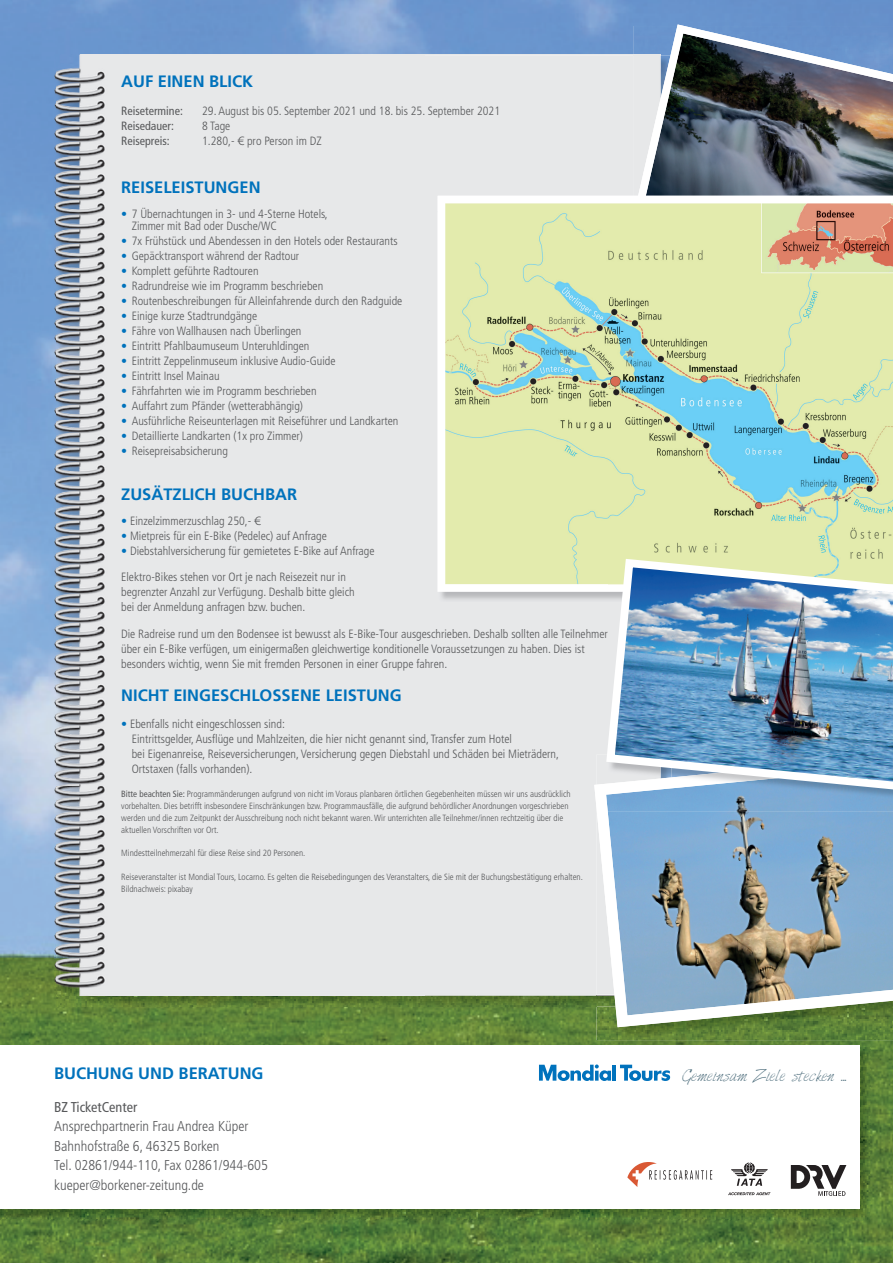
<style>
.page{position:relative;width:893px;height:1263px;background:#fff}
.page>*{position:absolute;margin:0;border:0;box-sizing:border-box;transform-origin:0 0}
.t1{font:700 16.5px "Frutiger";color:#0072bc}
.t2{font:300 condensed 14.25px/19.5px "Frutiger";color:#57585a}
.t3{font:condensed 14.25px "Frutiger";color:#57585a}
.t4{font:13.5px "Harabara Hand";color:#557482}
.t5{font:300 condensed 12px/15px "Frutiger";color:#57585a}
.t6{font:condensed 12px "Frutiger";color:#57585a}
.t7{font:300 condensed 9px/12px "Frutiger";color:#57585a}
.s1{font-family:"Linotype Euro Font Ato F";font-weight:400;font-stretch:normal}
.s2{color:#0072bc}
.s3{font-weight:400}
</style>
<div class="page">
<img style="left:0;top:0;width:893px;height:1263px">
<img style="left:56px;top:996px;width:538px;height:10px">
<img style="left:54px;top:54px;width:578px;height:51px">
<img style="left:54px;top:105px;width:2px;height:891px">
<img style="left:56px;top:55px;width:367px;height:941px">
<div style="left:423px;top:55px;width:209px;height:156px;background:#e7e8e9"></div>
<div style="left:423px;top:211px;width:53px;height:785px;background:#e7e8e9"></div>
<div style="left:476px;top:602px;width:126px;height:394px;background:#e7e8e9"></div>
<img style="left:0;top:1047px;width:870px;height:173px">
<div style="left:0;top:1046px;width:859px;height:163px;background:#fff"></div>
<img style="left:632px;top:24px;width:261px;height:172px">
<img style="left:596px;top:1027px;width:297px;height:13px">
<svg style="left:594px;top:756px;width:299px;height:271px;background:#8fa9b8"></svg>
<img style="left:439px;top:592px;width:163px;height:10px">
<svg style="left:438px;top:196px;width:455px;height:396px;background:#d1e0b3"></svg>
<div style="left:608px;top:805px;width:285px;height:6px;background:#78aad6"></div>
<img style="left:602px;top:554px;width:291px;height:251px">
<hr style="left:613px;top:1065px;width:3px;height:16px;background:#0072bc">
<svg style="left:539px;top:1064px;width:72px;height:17px"></svg>
<svg style="left:620px;top:1065px;width:50px;height:16px"></svg>
<svg style="left:627px;top:1162px;width:85px;height:25px"></svg>
<svg style="left:731px;top:1162px;width:37px;height:24px"></svg>
<svg style="left:728px;top:1192px;width:42px;height:3px"></svg>
<svg style="left:791px;top:1165px;width:55px;height:31px"></svg>
<h1 class="t1" style="left:121px;top:72px;width:134px">AUF EINEN BLICK</h1>
<p class="t6" style="left:121px;top:104px;width:63px">Reisetermine:</p>
<p class="t5" style="left:202px;top:103px;width:299px">29. August bis 05. September 2021 und 18. bis 25. September 2021</p>
<p class="t6" style="left:121px;top:119px;width:54px">Reisedauer:</p>
<p class="t5" style="left:202px;top:118px;width:30px">8 Tage</p>
<p class="t6" style="left:121px;top:134px;width:50px">Reisepreis:</p>
<p class="t5" style="left:202px;top:133px;width:121px">1.280,- <span class="s1">1</span> pro Person im DZ</p>
<h1 class="t1" style="left:121px;top:178px;width:141px">REISELEISTUNGEN</h1>
<p class="t5" style="left:132px;top:208px;width:198px;line-height:12px;text-indent:-10px"><span class="s2">•</span> 7 Übernachtungen in 3- und 4-Sterne Hotels,<br>Zimmer mit Bad oder Dusche/WC</p>
<p class="t5" style="left:121px;top:234px;width:278px"><span class="s2">•</span> 7x Frühstück und Abendessen in den Hotels oder Restaurants</p>
<p class="t5" style="left:121px;top:249px;width:180px"><span class="s2">•</span> Gepäcktransport während der Radtour</p>
<p class="t5" style="left:121px;top:264px;width:139px"><span class="s2">•</span> Komplett geführte Radtouren</p>
<p class="t5" style="left:121px;top:279px;width:204px"><span class="s2">•</span> Radrundreise wie im Programm beschrieben</p>
<p class="t5" style="left:121px;top:294px;width:283px"><span class="s2">•</span> Routenbeschreibungen für Alleinfahrende durch den Radguide</p>
<p class="t5" style="left:121px;top:309px;width:138px"><span class="s2">•</span> Einige kurze Stadtrundgänge</p>
<p class="t5" style="left:121px;top:324px;width:182px"><span class="s2">•</span> Fähre von Wallhausen nach Überlingen</p>
<p class="t5" style="left:121px;top:339px;width:190px"><span class="s2">•</span> Eintritt Pfahlbaumuseum Unteruhldingen</p>
<p class="t5" style="left:121px;top:354px;width:216px"><span class="s2">•</span> Eintritt Zeppelinmuseum inklusive Audio-Guide</p>
<p class="t5" style="left:121px;top:369px;width:100px"><span class="s2">•</span> Eintritt Insel Mainau</p>
<p class="t5" style="left:121px;top:384px;width:197px"><span class="s2">•</span> Fährfahrten wie im Programm beschrieben</p>
<p class="t5" style="left:121px;top:399px;width:183px"><span class="s2">•</span> Auffahrt zum Pfänder (wetterabhängig)</p>
<p class="t5" style="left:121px;top:414px;width:279px"><span class="s2">•</span> Ausführliche Reiseunterlagen mit Reiseführer und Landkarten</p>
<p class="t5" style="left:121px;top:429px;width:183px"><span class="s2">•</span> Detaillierte Landkarten (1x pro Zimmer)</p>
<p class="t5" style="left:121px;top:444px;width:108px"><span class="s2">•</span> Reisepreisabsicherung</p>
<h1 class="t1" style="left:121px;top:484px;width:178px">ZUSÄTZLICH BUCHBAR</h1>
<p class="t5" style="left:121px;top:513px;width:141px"><span class="s2">•</span> Einzelzimmerzuschlag 250,- <span class="s1">1</span></p>
<p class="t5" style="left:121px;top:528px;width:207px"><span class="s2">•</span> Mietpreis für ein E-Bike (Pedelec) auf Anfrage</p>
<p class="t5" style="left:121px;top:543px;width:255px"><span class="s2">•</span> Diebstahlversicherung für gemietetes E-Bike auf Anfrage</p>
<p class="t5" style="left:121px;top:570px;width:235px">Elektro-Bikes stehen vor Ort je nach Reisezeit nur in begrenzter Anzahl zur Verfügung. Deshalb bitte gleich bei der Anmeldung anfragen bzw. buchen.</p>
<p class="t5" style="left:121px;top:627px;width:488px">Die Radreise rund um den Bodensee ist bewusst als E-Bike-Tour ausgeschrieben. Deshalb sollten alle Teilnehmer über ein E-Bike verfügen, um einigermaßen gleichwertige konditionelle Voraussetzungen zu haben. Dies ist besonders wichtig, wenn Sie mit fremden Personen in einer Gruppe fahren.</p>
<h1 class="t1" style="left:121px;top:686px;width:282px">NICHT EINGESCHLOSSENE LEISTUNG</h1>
<p class="t5" style="left:132px;top:716px;width:429px;text-indent:-10px"><span class="s2">•</span> Ebenfalls nicht eingeschlossen sind:<br>Eintrittsgelder, Ausflüge und Mahlzeiten, die hier nicht genannt sind, Transfer zum Hotel<br>bei Eigenanreise, Reiseversicherungen, Versicherung gegen Diebstahl und Schäden bei Mieträdern, Ortstaxen (falls vorhanden).</p>
<p class="t7" style="left:121px;top:787px;width:451px"><span class="s3">Bitte beachten Sie:</span> Programmänderungen aufgrund von nicht im Voraus planbaren örtlichen Gegebenheiten müssen wir uns ausdrücklich vorbehalten. Dies betrifft insbesondere Einschränkungen bzw. Programmausfälle, die aufgrund behördlicher Anordnungen vorgeschrieben werden und die zum Zeitpunkt der Ausschreibung noch nicht bekannt waren. Wir unterrichten alle Teilnehmer/innen rechtzeitig über die aktuellen Vorschriften vor Ort.</p>
<p class="t7" style="left:121px;top:847px;width:186px">Mindestteilnehmerzahl für diese Reise sind 20 Personen.</p>
<p class="t7" style="left:121px;top:871px;width:463px">Reiseveranstalter ist Mondial Tours, Locarno. Es gelten die Reisebedingungen des Veranstalters, die Sie mit der Buchungsbestätigung erhalten.<br>Bildnachweis: pixabay</p>
<h1 class="t1" style="left:54px;top:1063px;width:211px">BUCHUNG UND BERATUNG</h1>
<p class="t4" style="left:682px;top:1068px;width:165px">Gemeinsam Ziele stecken ...</p>
<p class="t3" style="left:54px;top:1098px;width:85px">BZ TicketCenter</p>
<p class="t2" style="left:54px;top:1116px;width:215px">Ansprechpartnerin Frau Andrea Küper Bahnhofstraße 6, 46325 Borken<br>Tel. 02861/944-110, Fax 02861/944-605 kueper@borkener-zeitung.de</p>
</div>
